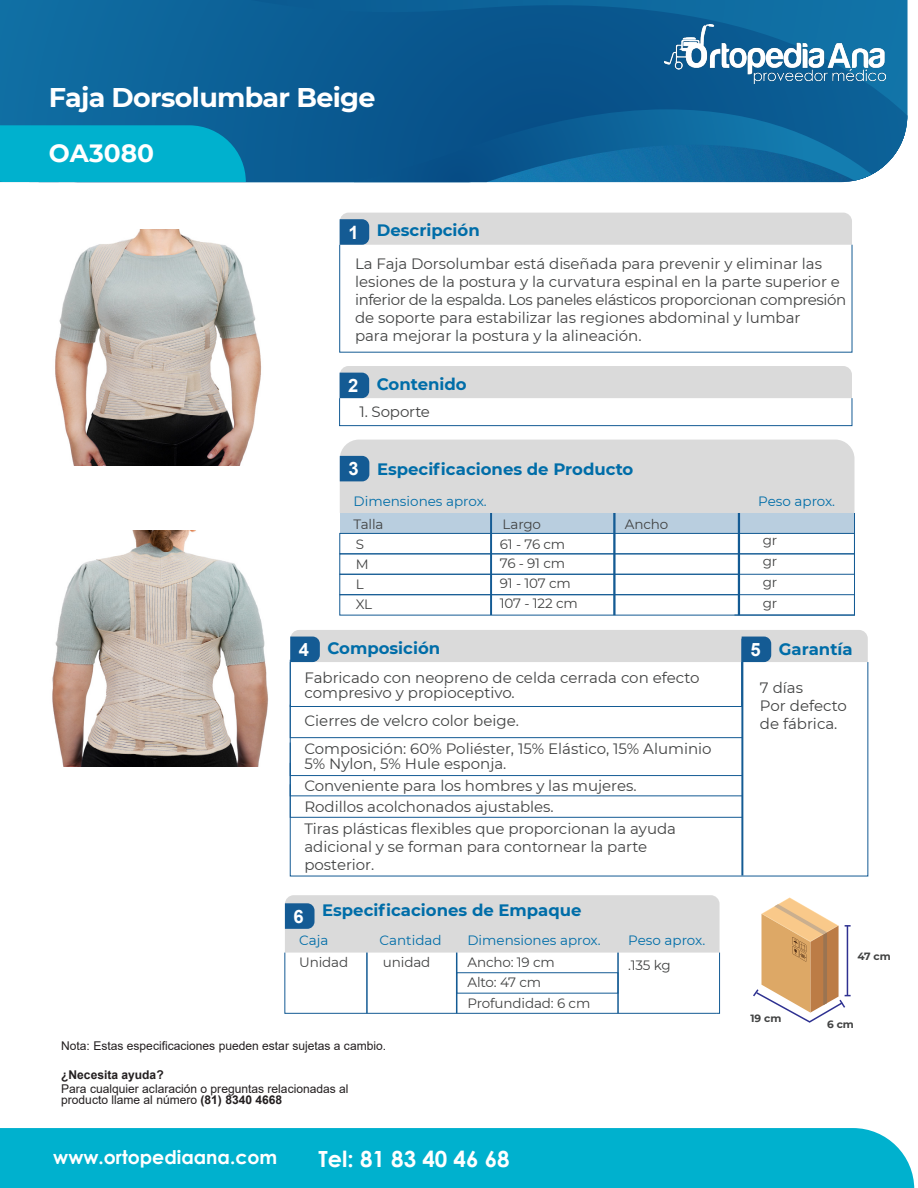
<style>
.page{position:relative;width:918px;height:1188px;background:#fff}
.page>*{position:absolute;margin:0;border:0;box-sizing:border-box;transform-origin:0 0}
.t1{font:700 27px "Montserrat";letter-spacing:-.025em;color:#fff}
.t2{font:700 24.9px "Montserrat";color:#fff}
.t3{font:700 22.35px "Century Gothic";color:#fff}
.t4{font:700 18.9px "Century Gothic";color:#fff}
.t5{font:700 16.5px "Montserrat";color:#006da8}
.t6{font:15px/18px "Montserrat";letter-spacing:-.005em;color:#424343}
.t7{font:13.5px/19.5px "Montserrat";letter-spacing:-.01em;color:#424343}
.t8{font:13.5px "Montserrat";color:#006da8}
.t9{font:12px/11.6px "Arial";color:#231f20}
.t10{font:700 12px "Arial";color:#231f20}
.t11{font:700 10.5px "Montserrat";color:#424343}
.s1{font-family:"Arial";font-size:18.45px;color:#fff}
.s2{font-weight:700}
</style>
<div class="page">
<img style="left:55px;top:230px;width:206px;height:236px">
<img style="left:52px;top:530px;width:216px;height:236px">
<svg style="left:0;top:0;width:907px;height:175px;background:#0d6096"></svg>
<svg style="left:0;top:109px;width:872px;height:73px;background:#0c6097"></svg>
<div style="left:0;top:125px;width:246px;height:57px;background:#00b1ce"></div>
<div style="left:0;top:1128px;width:914px;height:60px;background:#00b1ce"></div>
<div style="left:340px;top:213px;width:512px;height:31px;background:#dadada"></div>
<div style="left:340px;top:366px;width:512px;height:32px;background:#dadada"></div>
<div style="left:339px;top:398px;width:513px;height:28px;border:1px solid #145b94"></div>
<svg style="left:290px;top:630px;width:578px;height:29px;background:#cbd0d4"></svg>
<hr style="left:741px;top:639px;width:2px;height:237px;background:#145b94">
<svg style="left:289px;top:659px;width:580px;height:218px"></svg>
<svg style="left:290px;top:704px;width:453px;height:114px"></svg>
<svg style="left:340px;top:440px;width:515px;height:176px"></svg>
<hr style="left:490px;top:513px;width:2px;height:102px;background:#145b94">
<hr style="left:613px;top:513px;width:3px;height:102px;background:#145b94">
<svg style="left:284px;top:895px;width:436px;height:119px"></svg>
<img style="left:664px;top:25px;width:221px;height:58px">
<svg style="left:753px;top:897px;width:98px;height:126px"></svg>
<h1 class="t1" style="left:49px;top:78px;width:328px">Faja Dorsolumbar Beige</h1>
<h2 class="t2" style="left:49px;top:135px;width:107px">OA3080</h2>
<p class="t5" style="left:348px;top:219px;width:133px"><span class="s1">1</span> Descripción</p>
<p class="t6" style="left:355px;top:254px;width:493px">La Faja Dorsolumbar está diseñada para prevenir y eliminar las lesiones de la postura y la curvatura espinal en la parte superior e inferior de la espalda. Los paneles elásticos proporcionan compresión de soporte para estabilizar las regiones abdominal y lumbar<br>para mejorar la postura y la alineación.</p>
<p class="t5" style="left:348px;top:372px;width:120px"><span class="s1">2</span> Contenido</p>
<p class="t6" style="left:360px;top:402px;width:72px">1. Soporte</p>
<p class="t5" style="left:349px;top:457px;width:286px"><span class="s1">3</span> Especificaciones de Producto</p>
<p class="t8" style="left:354px;top:492px;width:135px">Dimensiones aprox.</p>
<p class="t8" style="left:758px;top:492px;width:78px">Peso aprox.</p>
<p class="t7" style="left:354px;top:514px;width:32px">Talla</p>
<p class="t7" style="left:503px;top:514px;width:40px">Largo</p>
<p class="t7" style="left:625px;top:514px;width:45px">Ancho</p>
<p class="t7" style="left:500px;top:534px;width:80px">61 - 76 cm<br>76 - 91 cm<br>91 - 107 cm<br>107 - 122 cm</p>
<p class="t7" style="left:356px;top:534px;width:18px;line-height:20px">S<br>M<br>L<br>XL</p>
<p class="t7" style="left:763px;top:530px;width:16px;line-height:21px;text-align:justify">gr gr gr gr</p>
<p class="t5" style="left:299px;top:636px;width:143px"><span class="s1">4</span> Composición</p>
<p class="t6" style="left:305px;top:670px;width:397px;line-height:15px">Fabricado con neopreno de celda cerrada con efecto compresivo y propioceptivo.</p>
<p class="t6" style="left:304px;top:706px;width:409px;line-height:27.9px">Cierres de velcro color beige.<br>Composición: 60% Poliéster, 15% Elástico, 15% Aluminio</p>
<p class="t6" style="left:304px;top:752px;width:373px;line-height:21.6px">5% Nylon, 5% Hule esponja.<br>Conveniente para los hombres y las mujeres.<br>Rodillos acolchonados ajustables.<br>Tiras plásticas flexibles que proporcionan la ayuda</p>
<p class="t6" style="left:304px;top:837px;width:344px">adicional y se forman para contornear la parte posterior.</p>
<p class="t5" style="left:294px;top:898px;width:289px"><span class="s1">6</span> Especificaciones de Empaque</p>
<p class="t8" style="left:299px;top:931px;width:31px">Caja</p>
<p class="t8" style="left:380px;top:931px;width:64px">Cantidad</p>
<p class="t8" style="left:467px;top:931px;width:135px">Dimensiones aprox.</p>
<p class="t8" style="left:628px;top:931px;width:78px">Peso aprox.</p>
<p class="t7" style="left:299px;top:952px;width:51px">Unidad</p>
<p class="t7" style="left:383px;top:952px;width:49px">unidad</p>
<p class="t7" style="left:467px;top:952px;width:124px;line-height:20.4px">Ancho: 19 cm<br>Alto: 47 cm<br>Profundidad: 6 cm</p>
<p class="t7" style="left:628px;top:955px;width:44px">.135 kg</p>
<p class="t9" style="left:61px;top:1040px;width:327px">Nota: Estas especificaciones pueden estar sujetas a cambio.</p>
<p class="t9" style="left:61px;top:1083px;width:289px">Para cualquier aclaración o preguntas relacionadas al producto llame al número <span class="s2">(81) 8340 4668</span></p>
<p class="t10" style="left:61px;top:1066px;width:104px">¿Necesita ayuda?</p>
<p class="t4" style="left:53px;top:1143px;width:226px">www.ortopediaana.com</p>
<h3 class="t3" style="left:319px;top:1142px;width:193px">Tel: 81 83 40 46 68</h3>
<p class="t5" style="left:750px;top:637px;width:104px"><span class="s1">5</span> Garantía</p>
<p class="t6" style="left:760px;top:679px;width:88px">7 días<br>Por defecto de fábrica.</p>
<p class="t11" style="left:857px;top:949px;width:35px">47 cm</p>
<p class="t11" style="left:750px;top:1011px;width:32px">19 cm</p>
<p class="t11" style="left:827px;top:1016px;width:28px">6 cm</p>
</div>
